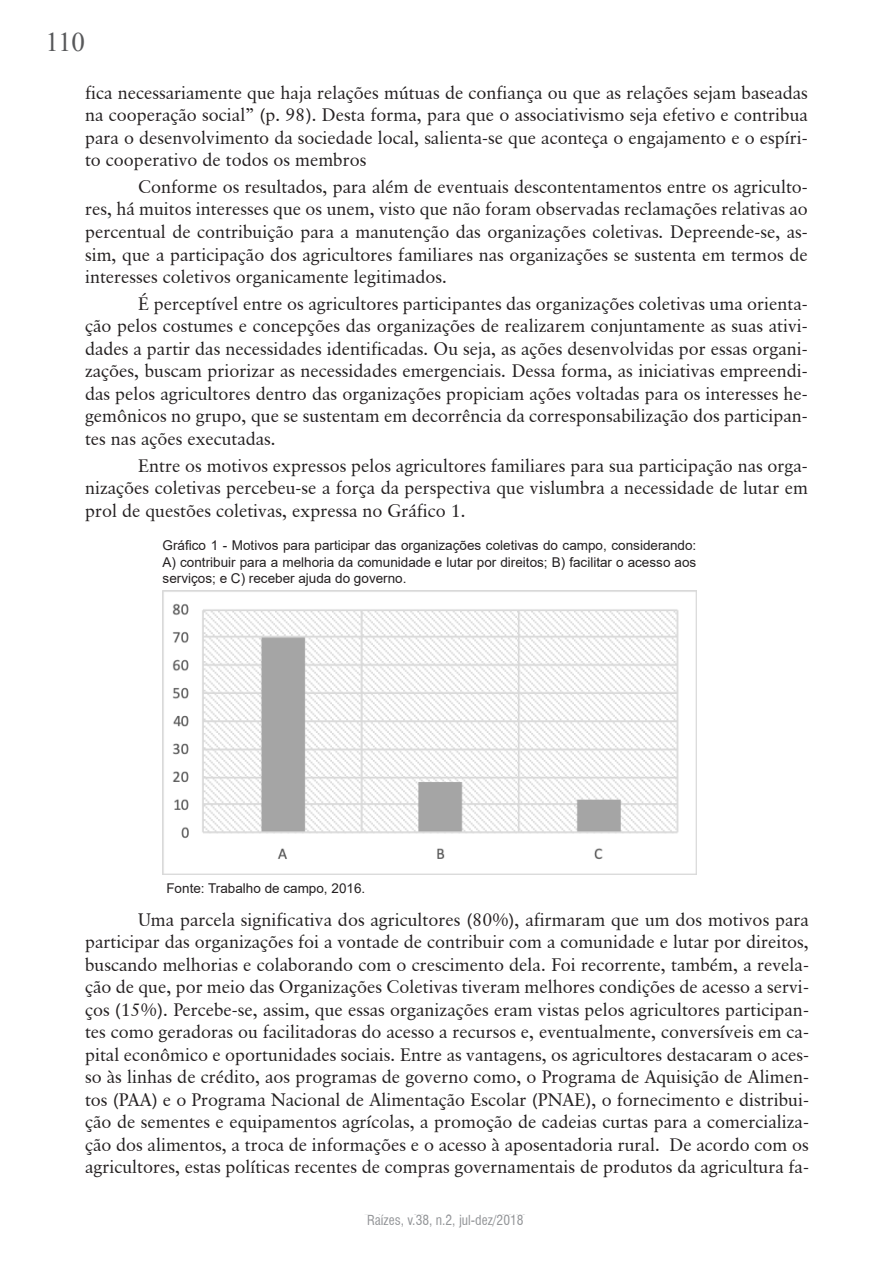
<style>
.page{position:relative;width:893px;height:1263px;background:#fff}
.page>*{position:absolute;margin:0;border:0;box-sizing:border-box;transform-origin:0 0}
.t1{font:27px "Times New Roman";color:#57585a}
.t2{font:18px/22.5px "Classical Garamond BT";color:#231f20;text-align:justify}
.Legenda{font:13.5px/16.5px "Arial";color:#231f20;text-align:justify}
.t3{font:condensed 13.5px "Swiss 721 BT";color:#939598}
</style>
<div class="page">
<img style="left:163px;top:590px;width:533px;height:284px">
<h1 class="t1" style="left:46px;top:23px;width:41px">110</h1>
<p class="t2" style="left:85px;top:81px;width:724px">fica necessariamente que haja relações mútuas de confiança ou que as relações sejam baseadas na cooperação social” (p. 98). Desta forma, para que o associativismo seja efetivo e contribua para o desenvolvimento da sociedade local, salienta-se que aconteça o engajamento e o espíri&shy;to cooperativo de todos os membros</p>
<p class="t2" style="left:85px;top:175px;width:724px;text-indent:53px">Conforme os resultados, para além de eventuais descontentamentos entre os agriculto&shy;res, há muitos interesses que os unem, visto que não foram observadas reclamações relativas ao percentual de contribuição para a manutenção das organizações coletivas. Depreende-se, as&shy;sim, que a participação dos agricultores familiares nas organizações se sustenta em termos de interesses coletivos organicamente legitimados.</p>
<p class="t2" style="left:85px;top:292px;width:724px;text-indent:53px">É perceptível entre os agricultores participantes das organizações coletivas uma orienta&shy;ção pelos costumes e concepções das organizações de realizarem conjuntamente as suas ativi&shy;dades a partir das necessidades identificadas. Ou seja, as ações desenvolvidas por essas organi&shy;zações, buscam priorizar as necessidades emergenciais. Dessa forma, as iniciativas empreendi&shy;das pelos agricultores dentro das organizações propiciam ações voltadas para os interesses he&shy;gemônicos no grupo, que se sustentam em decorrência da corresponsabilização dos participan&shy;tes nas ações executadas.</p>
<p class="t2" style="left:85px;top:454px;width:724px;text-indent:53px">Entre os motivos expressos pelos agricultores familiares para sua participação nas orga&shy;nizações coletivas percebeu-se a força da perspectiva que vislumbra a necessidade de lutar em prol de questões coletivas, expressa no Gráfico 1.</p>
<p class="Legenda" style="left:163px;top:537px;width:535px">Gráfico 1 - Motivos para participar das organizações coletivas do campo, considerando:<br>A) contribuir para a melhoria da comunidade e lutar por direitos; B) facilitar o acesso aos serviços; e C) receber ajuda do governo.</p>
<p class="Legenda" style="left:166px;top:880px;width:200px">Fonte: Trabalho de campo, 2016.</p>
<p class="t2" style="left:85px;top:908px;width:725px;text-indent:53px">Uma parcela significativa dos agricultores (80%), afirmaram que um dos motivos para participar das organizações foi a vontade de contribuir com a comunidade e lutar por direitos, buscando melhorias e colaborando com o crescimento dela. Foi recorrente, também, a revela&shy;ção de que, por meio das Organizações Coletivas tiveram melhores condições de acesso a servi&shy;ços (15%). Percebe-se, assim, que essas organizações eram vistas pelos agricultores participan&shy;tes como geradoras ou facilitadoras do acesso a recursos e, eventualmente, conversíveis em ca&shy;pital econômico e oportunidades sociais. Entre as vantagens, os agricultores destacaram o aces&shy;so às linhas de crédito, aos programas de governo como, o Programa de Aquisição de Alimen&shy;tos (PAA) e o Programa Nacional de Alimentação Escolar (PNAE), o fornecimento e distribui&shy;ção de sementes e equipamentos agrícolas, a promoção de cadeias curtas para a comercializa&shy;ção dos alimentos, a troca de informações e o acesso à aposentadoria rural. De acordo com os agricultores, estas políticas recentes de compras governamentais de produtos da agricultura fa-</p>
<p class="t3" style="left:364px;top:1212px;width:80px">Raízes, v.38, n.</p>
<p class="t3" style="left:468px;top:1212px;width:61px">n-dez/2018</p>
<p class="t3" style="left:367px;top:1212px;width:158px">Raízes, v.38, n.2, jul-dez/2018</p>
</div>
